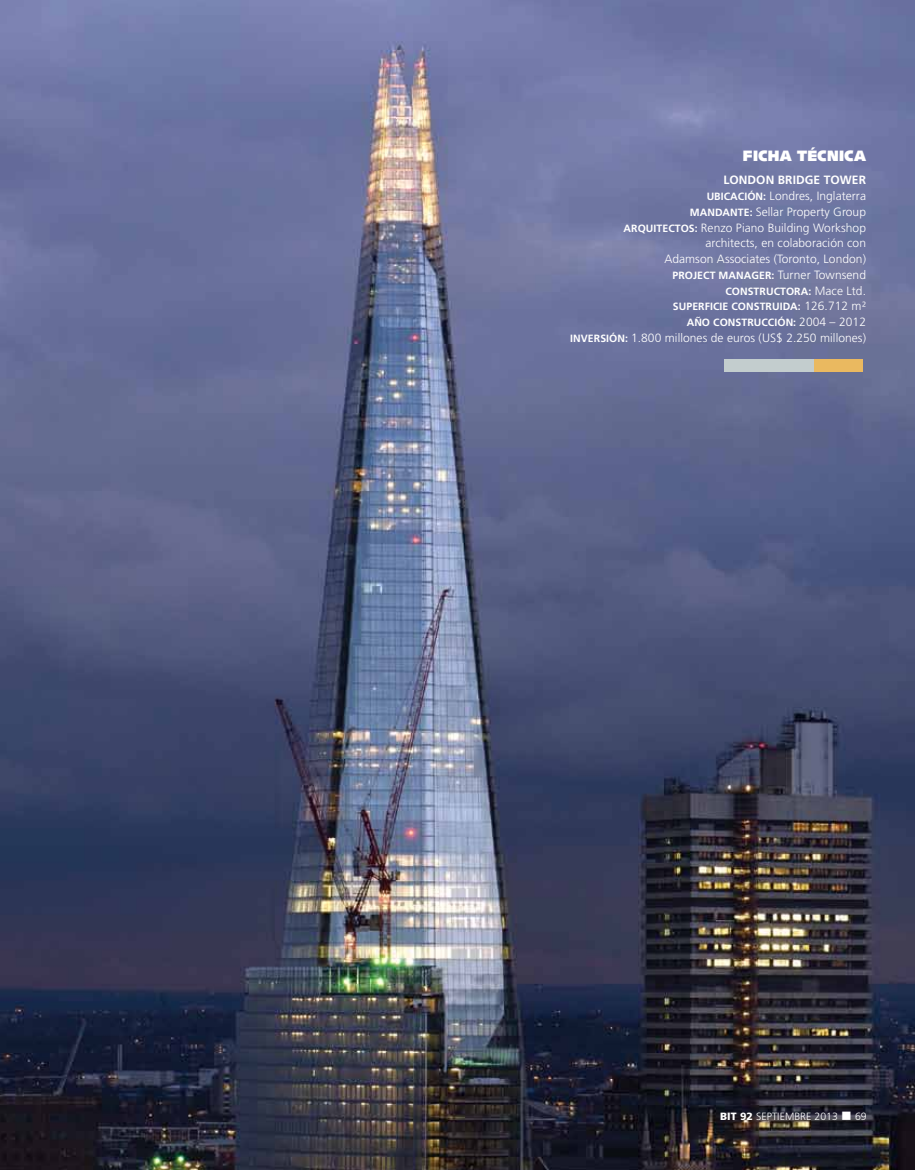
<style>
.page{position:relative;width:915px;height:1170px;background:#fff}
.page>*{position:absolute;margin:0;border:0;box-sizing:border-box;transform-origin:0 0}
.t1{font:900 15px "Syntax";letter-spacing:.015em;color:#fff}
.t2{font:300 12px/15.8px "Frutiger";letter-spacing:.005em;color:#fff;text-align:right}
.t3{font:700 10.5px "Frutiger";letter-spacing:.005em;color:#fff}
.t4{font:300 10.5px "Frutiger";letter-spacing:.005em;color:#fff}
.s1{font-weight:700}
.s2{font-weight:700;font-size:10.5px}
.s3{font-weight:900}
</style>
<div class="page">
<img style="left:0;top:0;width:914px;height:1169px">
<div style="left:723px;top:359px;width:139px;height:12px;background:#c3cdce"></div>
<div style="left:813px;top:359px;width:49px;height:12px;background:#eab960"></div>
<p class="t1" style="left:742px;top:147px;width:125px">FICHA TÉCNICA</p>
<p class="t2" style="left:706px;top:172px;width:161px;text-align:left;text-indent:17px"><span class="s1">LONDON BRIDGE TOWER<br></span><span class="s2">UBICACIÓN:</span> Londres, Inglaterra</p>
<p class="t3" style="left:689px;top:206px;width:41px">MAN DANTE</p>
<p class="t2" style="left:623px;top:204px;width:244px"><span class="s2">:</span> Sellar Property Group<br><span class="s2">ARQUITECTOS:</span> Renzo Piano Building Workshop architects, en colaboración con<br>Adamson Associates (Toronto, London)</p>
<p class="t3" style="left:672px;top:269px;width:65px">PROJECT MANA</p>
<p class="t2" style="left:751px;top:267px;width:116px"><span class="s2">GER:</span> Turner Townsend</p>
<p class="t3" style="left:725px;top:285px;width:23px">CONSTRU</p>
<p class="t2" style="left:773px;top:282px;width:94px"><span class="s2">CTORA:</span> M ace Ltd.</p>
<p class="t3" style="left:672px;top:300px;width:8px">SUPER</p>
<p class="t3" style="left:704px;top:300px;width:49px">FICIE CONSTRU</p>
<p class="t2" style="left:779px;top:298px;width:88px"><span class="s2">IDA:</span> 126.712 m²</p>
<p class="t3" style="left:686px;top:316px;width:49px">AÑO CONSTRU</p>
<p class="t2" style="left:570px;top:314px;width:297px"><span class="s2">CCIÓN:</span> 2004 – 2012<br><span class="s2">INVERSIÓN:</span> 1.800 millones de euros (US$ 2.250 millones)</p>
<p class="t4" style="left:720px;top:1110px;width:148px"><span class="s3">BIT 92</span> septiembre 2013 ■ 69</p>
</div>
